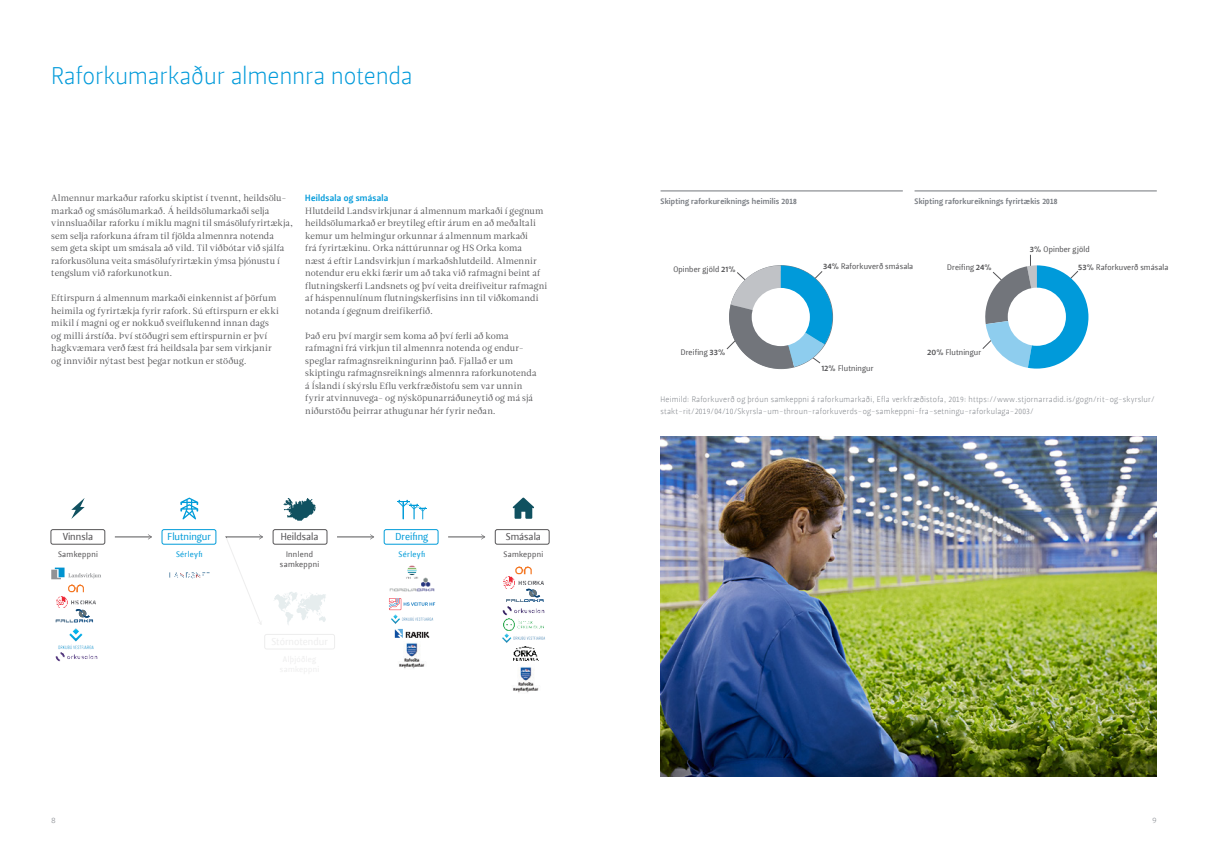
<style>
.page{position:relative;width:1208px;height:859px;background:#fff}
.page>*{position:absolute;margin:0;border:0;box-sizing:border-box;transform-origin:0 0}
.t1{font:24px "Leitura Sans Grot 1";letter-spacing:-.015em;color:#009ada}
.t2{font:10px "Leitura Sans Grot 2";color:#555456}
.t3{font:10px "Leitura Sans Grot 2";color:#009cd9}
.t4{font:9px/12.5px "Leitura Roman 1";letter-spacing:.015em;color:#535355}
.t5{font:9px "Leitura Sans Grot 3";letter-spacing:.03em;color:#009ada}
.t6{font:8px/12px "Leitura Sans Grot 1";letter-spacing:.025em;color:#787c82}
.t7{font:8px "Leitura Sans Grot 2";letter-spacing:.015em;color:#535355}
.t8{font:8px "Leitura Sans Grot 3";letter-spacing:.025em;color:#787c82}
.t9{font:8px "Leitura Sans Grot 2";letter-spacing:.04em;color:#555456}
.t10{font:8px "Leitura Sans Grot 2";letter-spacing:.04em;color:#009cd9}
.s1{font-family:"Leitura Sans Grot 3"}
</style>
<div class="page">
<img style="left:660px;top:437px;width:496px;height:339px">
<hr style="left:660px;top:191px;width:243px;height:1px;background:#72757b">
<hr style="left:914px;top:191px;width:242px;height:1px;background:#72757b">
<svg style="left:726px;top:265px;width:106px;height:105px"></svg>
<svg style="left:982px;top:255px;width:106px;height:114px"></svg>
<div style="left:1007px;top:288px;width:59px;height:58px;background:#fff;border-radius:50%"></div>
<div style="left:751px;top:288px;width:59px;height:58px;background:#fff;border-radius:50%"></div>
<svg style="left:71px;top:498px;width:14px;height:21px"></svg>
<svg style="left:180px;top:498px;width:18px;height:21px"></svg>
<svg style="left:283px;top:498px;width:33px;height:23px"></svg>
<svg style="left:397px;top:500px;width:29px;height:19px"></svg>
<svg style="left:512px;top:497px;width:22px;height:22px"></svg>
<div style="left:51px;top:529px;width:54px;height:15px;border:1px solid #555456;border-radius:2px"></div>
<div style="left:162px;top:529px;width:54px;height:15px;border:1px solid #009cd9;border-radius:2px"></div>
<div style="left:273px;top:529px;width:54px;height:15px;border:1px solid #555456;border-radius:2px"></div>
<div style="left:384px;top:529px;width:54px;height:15px;border:1px solid #009cd9;border-radius:2px"></div>
<div style="left:495px;top:529px;width:54px;height:15px;border:1px solid #555456;border-radius:2px"></div>
<hr style="left:115px;top:537px;width:36px;height:1px;background:#555456">
<svg style="left:148px;top:534px;width:4px;height:5px"></svg>
<hr style="left:337px;top:537px;width:36px;height:1px;background:#555456">
<svg style="left:370px;top:534px;width:4px;height:5px"></svg>
<hr style="left:448px;top:537px;width:36px;height:1px;background:#555456">
<svg style="left:481px;top:534px;width:4px;height:5px"></svg>
<svg style="left:389px;top:598px;width:46px;height:8px"></svg>
<img style="left:389px;top:577px;width:45px;height:15px">
<img style="left:394px;top:633px;width:36px;height:5px">
<img style="left:169px;top:572px;width:41px;height:7px">
<img style="left:68px;top:584px;width:16px;height:9px">
<img style="left:56px;top:596px;width:40px;height:11px">
<img style="left:504px;top:577px;width:39px;height:11px">
<img style="left:399px;top:642px;width:26px;height:27px">
<img style="left:513px;top:666px;width:26px;height:27px">
<img style="left:405px;top:565px;width:14px;height:14px">
<img style="left:504px;top:620px;width:29px;height:5px">
<img style="left:513px;top:652px;width:26px;height:9px">
<svg style="left:51px;top:568px;width:50px;height:11px"></svg>
<img style="left:55px;top:619px;width:43px;height:40px">
<img style="left:515px;top:566px;width:17px;height:9px">
<img style="left:502px;top:601px;width:43px;height:19px">
<img style="left:502px;top:625px;width:43px;height:27px">
<img style="left:389px;top:606px;width:45px;height:27px">
<svg style="left:506px;top:589px;width:37px;height:13px"></svg>
<svg style="left:56px;top:609px;width:37px;height:13px"></svg>
<svg style="left:225px;top:534px;width:115px;height:115px"></svg>
<h1 class="t1" style="left:51px;top:59px;width:363px">Raforkumarkaður almennra notenda</h1>
<p class="t4" style="left:51px;top:192px;width:243px">Almennur markaður raforku skiptist í tvennt, heildsölu&shy;markað og smásölumarkað. Á heildsölumarkaði selja vinnsluaðilar raforku í miklu magni til smásölufyrirtækja, sem selja raforkuna áfram til fjölda almennra notenda<br>sem geta skipt um smásala að vild. Til viðbótar við sjálfa raforkusöluna veita smásölufyrirtækin ýmsa þjónustu í tengslum við raforkunotkun.</p>
<p class="t4" style="left:51px;top:292px;width:229px">Eftirspurn á almennum markaði einkennist af þörfum heimila og fyrirtækja fyrir rafork. Sú eftirspurn er ekki mikil í magni og er nokkuð sveiflukennd innan dags og milli árstíða. Því stöðugri sem eftirspurnin er því hagkvæmara verð fæst frá heildsala þar sem virkjanir og innviðir nýtast best þegar notkun er stöðug.</p>
<p class="t5" style="left:305px;top:192px;width:85px">Heildsala og smásala</p>
<p class="t4" style="left:305px;top:204px;width:243px">Hlutdeild Landsvirkjunar á almennum markaði í gegnum heildsölumarkað er breytileg eftir árum en að meðaltali kemur um helmingur orkunnar á almennum markaði<br>frá fyrirtækinu. Orka náttúrunnar og HS Orka koma<br>næst á eftir Landsvirkjun í markaðshlutdeild. Almennir notendur eru ekki færir um að taka við rafmagni beint af flutningskerfi Landsnets og því veita dreifiveitur rafmagni af háspennulínum flutningskerfisins inn til viðkomandi notanda í gegnum dreifikerfið.</p>
<p class="t4" style="left:305px;top:329px;width:233px">Það eru því margir sem koma að því ferli að koma rafmagni frá virkjun til almennra notenda og endur&shy;speglar rafmagnsreikningurinn það. Fjallað er um skiptingu rafmagnsreiknings almennra raforkunotenda á Íslandi í skýrslu Eflu verkfræðistofu sem var unnin fyrir atvinnuvega- og nýsköpunarráðuneytið og má sjá niðurstöðu þeirrar athugunar hér fyrir neðan.</p>
<p class="t3" style="left:168px;top:530px;width:45px">Flutningur</p>
<p class="t2" style="left:281px;top:530px;width:39px">Heildsala</p>
<p class="t3" style="left:395px;top:530px;width:34px">Dreifing</p>
<p class="t2" style="left:506px;top:530px;width:37px">Smásala</p>
<p class="t2" style="left:63px;top:530px;width:32px">Vinnsla</p>
<p class="t9" style="left:58px;top:549px;width:41px">Samkeppni</p>
<p class="t10" style="left:176px;top:549px;width:28px">Sérleyfi</p>
<p class="t9" style="left:286px;top:549px;width:29px">Innlend</p>
<p class="t10" style="left:398px;top:549px;width:28px">Sérleyfi</p>
<p class="t9" style="left:503px;top:549px;width:41px">Samkeppni</p>
<p class="t9" style="left:280px;top:559px;width:41px">samkeppni</p>
<p class="t8" style="left:660px;top:195px;width:138px">Skipting raforkureiknings heimilis 2018</p>
<p class="t8" style="left:914px;top:195px;width:145px">Skipting raforkureiknings fyrirtækis 2018</p>
<p class="t7" style="left:1030px;top:243px;width:61px"><span class="s1">3%</span> Opinber gjöld</p>
<p class="t7" style="left:823px;top:261px;width:92px"><span class="s1">34%</span> Raforkuverð smásala</p>
<p class="t7" style="left:1078px;top:261px;width:92px"><span class="s1">53%</span> Raforkuverð smásala</p>
<p class="t7" style="left:673px;top:263px;width:64px">Opinber gjöld <span class="s1">21%</span></p>
<p class="t7" style="left:947px;top:262px;width:46px">Dreifing <span class="s1">24%</span></p>
<p class="t7" style="left:681px;top:347px;width:46px">Dreifing <span class="s1">33%</span></p>
<p class="t7" style="left:927px;top:347px;width:55px"><span class="s1">20%</span> Flutningur</p>
<p class="t7" style="left:821px;top:362px;width:53px"><span class="s1">12%</span> Flutningur</p>
<p class="t6" style="left:660px;top:394px;width:496px">Heimild: Raforkuverð og þróun samkeppni á raforkumarkaði, Efla verkfræðistofa, 2019: https://www.stjornarradid.is/gogn/rit-og-skyrslur/ stakt-rit/2019/04/10/Skyrsla-um-throun-raforkuverds-og-samkeppni-fra-setningu-raforkulaga-2003/</p>
<p class="t6" style="left:51px;top:814px;width:6px">8</p>
<p class="t6" style="left:1152px;top:814px;width:6px">9</p>
</div>
